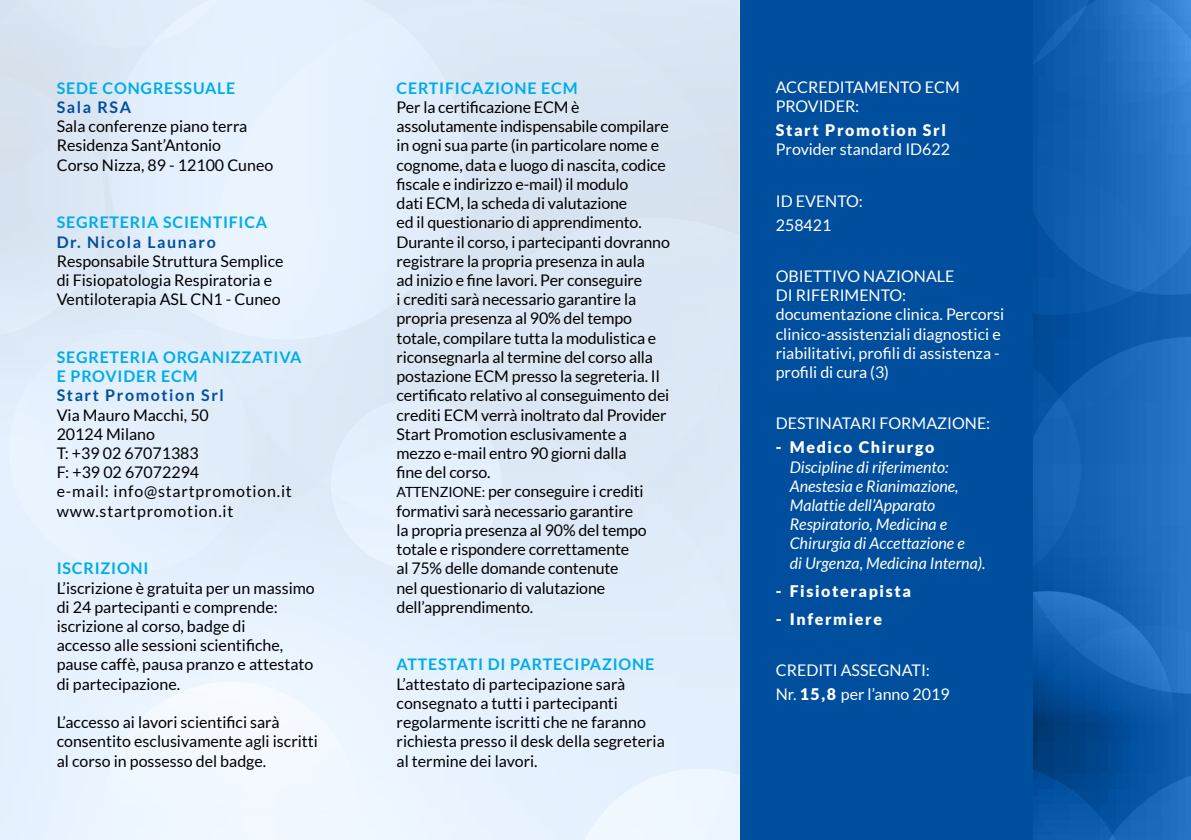
<style>
.page{position:relative;width:1191px;height:840px;background:#fff}
.page>*{position:absolute;margin:0;border:0;box-sizing:border-box;transform-origin:0 0}
.t1{font:16px/19.2px "Lato";letter-spacing:-.01em;color:#000}
.t2{font:16px/19.2px "Lato";color:#fff}
.t3{font:italic 16px/19.2px "Lato";color:#fff}
.t4{font:700 16px/19.2px "Lato";letter-spacing:.05em;color:#00ace9}
.t5{font:900 16px "Lato";letter-spacing:.1em;color:#fff}
.t6{font:700 16px "Lato";letter-spacing:.1em;color:#004e9e}
.s1{font-size:14px}
.s2{font-weight:900}
</style>
<div class="page">
<div style="left:0;top:0;width:740px;height:839px;background:linear-gradient(to bottom,#dbe8f5,#e9f4fe)"></div>
<svg style="left:1033px;top:0;width:158px;height:839px;background:#1562b2"></svg>
<div style="left:740px;top:0;width:293px;height:839px;background:#004e9e"></div>
<p class="t4" style="left:57px;top:78px;width:180px">SEDE CONGRESSUALE</p>
<p class="t6" style="left:57px;top:98px;width:76px">Sala RSA</p>
<p class="t1" style="left:57px;top:117px;width:218px">Sala conferenze piano terra<br>Residenza Sant’Antonio<br>Corso Nizza, 89 - 12100 Cuneo</p>
<p class="t4" style="left:57px;top:212px;width:212px">SEGRETERIA SCIENTIFICA</p>
<p class="t6" style="left:57px;top:232px;width:161px">Dr. Nicola Launaro</p>
<p class="t1" style="left:57px;top:251px;width:228px">Responsabile Struttura Semplice di Fisiopatologia Respiratoria e<br>Ventiloterapia ASL CN1 - Cuneo</p>
<p class="t4" style="left:57px;top:347px;width:246px">SEGRETERIA ORGANIZZATIVA<br>E PROVIDER ECM</p>
<p class="t6" style="left:57px;top:386px;width:169px">Start Promotion Srl</p>
<p class="t1" style="left:57px;top:405px;width:237px">Via Mauro Macchi, 50<br>20124 Milano<br>T: +39 02 67071383<br>F: +39 02 67072294<br>e-mail: info@startpromotion.it www.startpromotion.it</p>
<p class="t4" style="left:57px;top:558px;width:93px">ISCRIZIONI</p>
<p class="t1" style="left:57px;top:577px;width:260px">L’iscrizione è gratuita per un massimo di 24 partecipanti e comprende: iscrizione al corso, badge di<br>accesso alle sessioni scientifiche, pause caffè, pausa pranzo e attestato di partecipazione.</p>
<p class="t1" style="left:57px;top:712px;width:263px">L’accesso ai lavori scientifici sarà consentito esclusivamente agli iscritti al corso in possesso del badge.</p>
<p class="t4" style="left:396px;top:78px;width:182px">CERTIFICAZIONE ECM</p>
<p class="t1" style="left:396px;top:97px;width:275px">Per la certificazione ECM è assolutamente indispensabile compilare in ogni sua parte (in particolare nome e cognome, data e luogo di nascita, codice fiscale e indirizzo e-mail) il modulo<br>dati ECM, la scheda di valutazione<br>ed il questionario di apprendimento.<br>Durante il corso, i partecipanti dovranno registrare la propria presenza in aula<br>ad inizio e fine lavori. Per conseguire<br>i crediti sarà necessario garantire la propria presenza al 90% del tempo totale, compilare tutta la modulistica e riconsegnarla al termine del corso alla postazione ECM presso la segreteria. Il certificato relativo al conseguimento dei crediti ECM verrà inoltrato dal Provider Start Promotion esclusivamente a mezzo e-mail entro 90 giorni dalla<br>fine del corso.<br><span class="s1">ATTENZIONE:</span> per conseguire i crediti formativi sarà necessario garantire<br>la propria presenza al 90% del tempo totale e rispondere correttamente<br>al 75% delle domande contenute<br>nel questionario di valutazione dell’apprendimento.</p>
<p class="t4" style="left:396px;top:654px;width:259px">ATTESTATI DI PARTECIPAZIONE</p>
<p class="t1" style="left:396px;top:673px;width:270px">L’attestato di partecipazione sarà consegnato a tutti i partecipanti regolarmente iscritti che ne faranno richiesta presso il desk della segreteria al termine dei lavori.</p>
<p class="t2" style="left:775px;top:77px;width:185px">ACCREDITAMENTO ECM<br>PROVIDER:</p>
<p class="t5" style="left:775px;top:121px;width:172px">Start Promotion Srl</p>
<p class="t2" style="left:775px;top:140px;width:176px">Provider standard ID622</p>
<p class="t2" style="left:775px;top:189px;width:89px;line-height:24px">ID EVENTO:<br>258421</p>
<p class="t2" style="left:775px;top:266px;width:230px">OBIETTIVO NAZIONALE<br>DI RIFERIMENTO: documentazione clinica. Percorsi clinico-assistenziali diagnostici e riabilitativi, profili di assistenza - profili di cura (3)</p>
<p class="t2" style="left:775px;top:413px;width:216px">DESTINATARI FORMAZIONE:</p>
<p class="t5" style="left:775px;top:438px;width:160px">- Medico Chirurgo</p>
<p class="t3" style="left:789px;top:457px;width:197px">Discipline di riferimento:<br>Anestesia e Rianimazione,<br>Malattie dell’Apparato<br>Respiratorio, Medicina e<br>Chirurgia di Accettazione e<br>di Urgenza, Medicina Interna).</p>
<p class="t5" style="left:775px;top:581px;width:137px">- Fisioterapista</p>
<p class="t5" style="left:775px;top:609px;width:108px">- Infermiere</p>
<p class="t2" style="left:775px;top:657px;width:175px;line-height:24px">CREDITI ASSEGNATI:<br>Nr. <span class="s2">15,8</span> per l’anno 2019</p>
</div>
